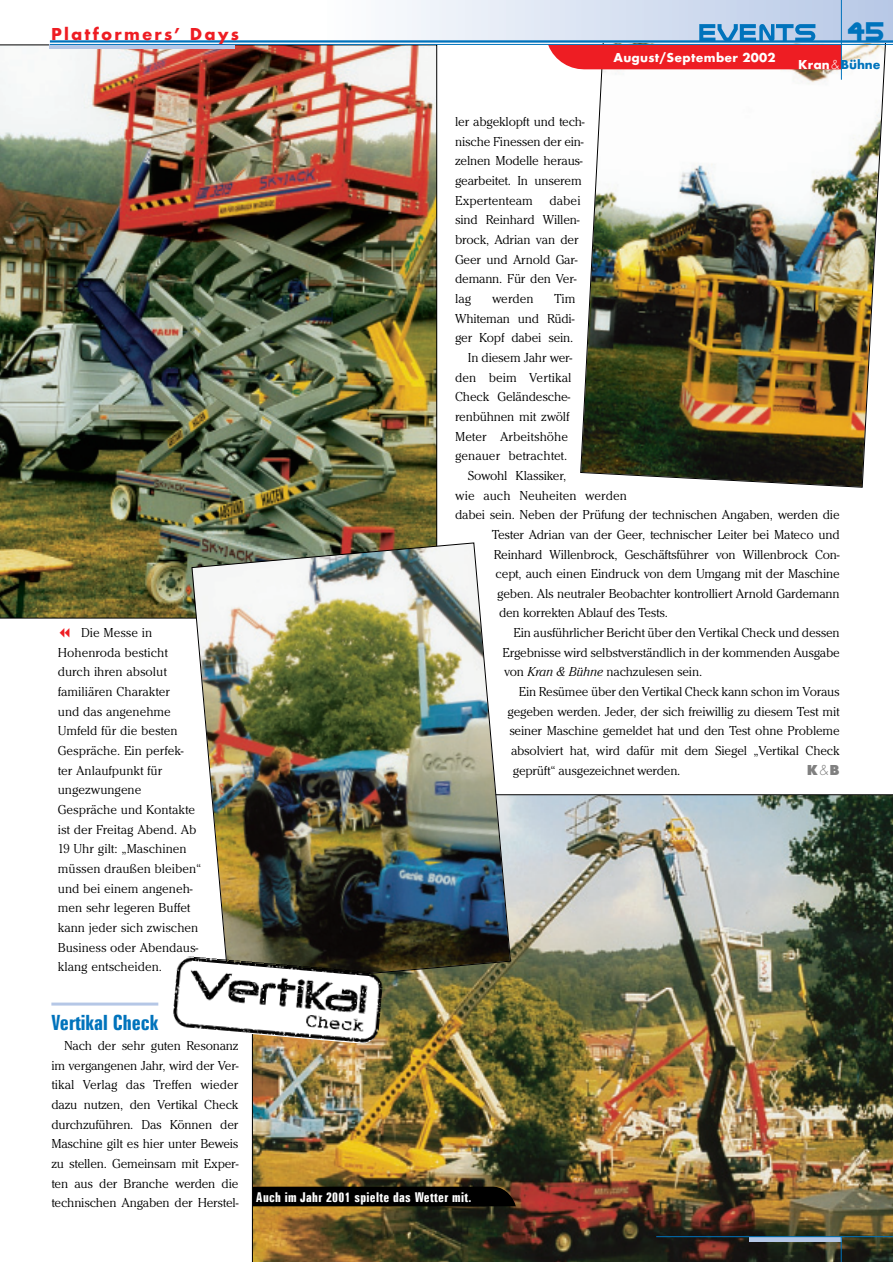
<style>
.page{position:relative;width:893px;height:1262px;background:#fff}
.page>*{position:absolute;margin:0;border:0;box-sizing:border-box;transform-origin:0 0}
.t1{font:500 28.95px "Steel Wolf";color:#0073bc}
.t2{font:700 extra-condensed 21px "Zurich BT";color:#0073bc}
.t3{font:800 18px "Function";letter-spacing:.12em;color:#ee1d23}
.t4{font:800 15px "Function";color:#808080}
.t5{font:300 13.5px/19.6px "Cheltenham";letter-spacing:-.015em;color:#000}
.t6{font:300 13.5px "Cheltenham";letter-spacing:.005em;color:#000}
.t7{font:700 extra-condensed 13.5px "Zurich BT";letter-spacing:.02em;color:#fff}
.t8{font:800 13.5px "Function";letter-spacing:.02em;color:#fff}
.t9{font:800 13.5px "Function";color:#0073bc}
.s1{color:#fff}
.s2{font-weight:300;color:#fff}
.s3{font-style:italic}
.s4{font-weight:300}
</style>
<div class="page">
<hr style="left:51px;top:1002px;width:107px;height:3px;background:#b5c7e6">
<img style="left:580px;top:43px;width:306px;height:445px">
<img style="left:252px;top:794px;width:640px;height:467px">
<img style="left:0;top:45px;width:437px;height:573px">
<div style="left:345px;top:0;width:5px;height:43px;background:#fbfcfe"></div>
<hr style="left:350px;top:0;width:2px;height:43px;background:#fbfcfd">
<div style="left:352px;top:0;width:9px;height:43px;background:#fafbfd"></div>
<div style="left:361px;top:0;width:5px;height:43px;background:#f9fbfd"></div>
<div style="left:366px;top:0;width:5px;height:43px;background:#f9fafc"></div>
<div style="left:371px;top:0;width:50px;height:43px;background:#f4f7fb"></div>
<div style="left:421px;top:0;width:5px;height:43px;background:#f0f5fa"></div>
<hr style="left:426px;top:0;width:4px;height:43px;background:#f0f4fa">
<div style="left:430px;top:0;width:10px;height:43px;background:#eff3fa"></div>
<hr style="left:440px;top:0;width:2px;height:43px;background:#eef3f9">
<hr style="left:442px;top:0;width:4px;height:43px;background:#eef2f9">
<div style="left:446px;top:0;width:10px;height:43px;background:#edf2f9"></div>
<hr style="left:456px;top:0;width:2px;height:43px;background:#ecf2f9">
<div style="left:458px;top:0;width:7px;height:43px;background:#ecf1f9"></div>
<div style="left:465px;top:0;width:7px;height:43px;background:#ebf0f8"></div>
<div style="left:472px;top:0;width:9px;height:43px;background:#eaeff8"></div>
<div style="left:481px;top:0;width:7px;height:43px;background:#e9eff8"></div>
<hr style="left:488px;top:0;width:2px;height:43px;background:#e9eef7">
<div style="left:490px;top:0;width:9px;height:43px;background:#e8edf7"></div>
<div style="left:499px;top:0;width:5px;height:43px;background:#e7edf7"></div>
<hr style="left:504px;top:0;width:2px;height:43px;background:#e7ecf7">
<div style="left:506px;top:0;width:9px;height:43px;background:#e5ecf6"></div>
<div style="left:515px;top:0;width:5px;height:43px;background:#e4ebf6"></div>
<div style="left:520px;top:0;width:5px;height:43px;background:#e4ebf6"></div>
<div style="left:525px;top:0;width:6px;height:43px;background:#e3eaf6"></div>
<hr style="left:531px;top:0;width:3px;height:43px;background:#e2eaf6">
<div style="left:534px;top:0;width:41px;height:43px;background:#e1e8f5"></div>
<div style="left:575px;top:0;width:25px;height:43px;background:#dbe4f3"></div>
<div style="left:600px;top:0;width:10px;height:43px;background:#d9e3f2"></div>
<hr style="left:610px;top:0;width:2px;height:43px;background:#d8e2f2">
<div style="left:612px;top:0;width:7px;height:43px;background:#d8e1f2"></div>
<div style="left:619px;top:0;width:7px;height:43px;background:#d7e1f2"></div>
<div style="left:626px;top:0;width:9px;height:43px;background:#d6e0f1"></div>
<div style="left:635px;top:0;width:7px;height:43px;background:#d5e0f1"></div>
<hr style="left:642px;top:0;width:2px;height:43px;background:#d5dff1">
<div style="left:644px;top:0;width:9px;height:43px;background:#d4def0"></div>
<div style="left:653px;top:0;width:5px;height:43px;background:#d3def0"></div>
<hr style="left:658px;top:0;width:2px;height:43px;background:#d3ddf0">
<div style="left:660px;top:0;width:9px;height:43px;background:#d2ddf0"></div>
<hr style="left:669px;top:0;width:3px;height:43px;background:#d1ddf0">
<div style="left:672px;top:0;width:7px;height:43px;background:#d1dcef"></div>
<div style="left:679px;top:0;width:6px;height:43px;background:#d0dbef"></div>
<hr style="left:685px;top:0;width:3px;height:43px;background:#cfdbef">
<div style="left:688px;top:0;width:41px;height:43px;background:#cdd9ee"></div>
<div style="left:729px;top:0;width:25px;height:43px;background:#c8d5ed"></div>
<div style="left:754px;top:0;width:10px;height:43px;background:#c6d4ec"></div>
<hr style="left:764px;top:0;width:2px;height:43px;background:#c5d4ec">
<div style="left:766px;top:0;width:7px;height:43px;background:#c5d3eb"></div>
<div style="left:773px;top:0;width:7px;height:43px;background:#c4d3eb"></div>
<div style="left:780px;top:0;width:9px;height:43px;background:#c3d1eb"></div>
<div style="left:789px;top:0;width:7px;height:43px;background:#c2d1ea"></div>
<hr style="left:796px;top:0;width:2px;height:43px;background:#c2d0ea">
<div style="left:798px;top:0;width:7px;height:43px;background:#c1d0ea"></div>
<div style="left:805px;top:0;width:7px;height:43px;background:#c0d0ea"></div>
<hr style="left:812px;top:0;width:2px;height:43px;background:#c1cfe9">
<div style="left:814px;top:0;width:9px;height:43px;background:#c0cfe9"></div>
<hr style="left:823px;top:0;width:3px;height:43px;background:#bfcee9">
<div style="left:826px;top:0;width:7px;height:43px;background:#bfcee9"></div>
<div style="left:833px;top:0;width:6px;height:43px;background:#becde8"></div>
<hr style="left:839px;top:0;width:3px;height:43px;background:#bdcde8">
<div style="left:842px;top:0;width:7px;height:43px;background:#bdcce8"></div>
<div style="left:849px;top:0;width:9px;height:43px;background:#bccce8"></div>
<div style="left:858px;top:0;width:7px;height:43px;background:#bbcbe7"></div>
<div style="left:865px;top:0;width:7px;height:43px;background:#bacae7"></div>
<hr style="left:872px;top:0;width:2px;height:43px;background:#bacae7">
<div style="left:874px;top:0;width:9px;height:43px;background:#b9c9e7"></div>
<div style="left:883px;top:0;width:5px;height:43px;background:#b8c9e7"></div>
<hr style="left:888px;top:0;width:4px;height:43px;background:#b8c8e6">
<hr style="left:892px;top:0;width:1px;height:43px;background:#b7c8e6">
<hr style="left:50px;top:45px;width:185px;height:4px;background:#b5c7e6">
<hr style="left:50px;top:40px;width:842px;height:3px;background:#0073bc">
<hr style="left:50px;top:44px;width:842px;height:1px;background:#0073bc">
<hr style="left:841px;top:0;width:1px;height:80px;background:#0073bc">
<svg style="left:749px;top:1237px;width:91px;height:4px"></svg>
<hr style="left:656px;top:1236px;width:236px;height:1px;background:#0073bc">
<svg style="left:840px;top:1236px;width:1px;height:25px"></svg>
<svg style="left:548px;top:24px;width:293px;height:45px"></svg>
<img style="left:191px;top:542px;width:320px;height:444px">
<img style="left:173px;top:956px;width:212px;height:89px">
<svg style="left:252px;top:1186px;width:264px;height:20px;background:#060402"></svg>
<h3 class="t3" style="left:51px;top:27px;width:189px">Platformers’ Days</h3>
<h1 class="t1" style="left:848px;top:14px;width:38px">45</h1>
<p class="t8" style="left:613px;top:53px;width:163px">August/September 2002</p>
<p class="t9" style="left:798px;top:60px;width:84px"><span class="s1">Kran</span><span class="s2">&amp;</span>Bühne</p>
<p class="t5" style="left:58px;top:624px;width:145px;text-indent:23px">Die Messe in<br>Hohenroda besticht durch ihren absolut familiären Charakter<br>und das angenehme<br>Umfeld für die besten<br>Gespräche. Ein perfek&shy;ter Anlaufpunkt für ungezwungene<br>Gespräche und Kontakte ist der Freitag Abend. Ab<br>19 Uhr gilt: „Maschinen müssen draußen bleiben“ und bei einem angeneh&shy;men sehr legeren Buffet kann jeder sich zwischen<br>Business oder Abendaus&shy;klang entscheiden.</p>
<h2 class="t2" style="left:51px;top:1015px;width:108px">Vertikal Check</h2>
<p class="t5" style="left:51px;top:1036px;width:188px;text-align:justify;text-indent:13px">Nach der sehr guten Resonanz im vergangenen Jahr, wird der Ver&shy;tikal Verlag das Treffen wieder dazu nutzen, den Vertikal Check durchzuführen. Das Können der Maschine gilt es hier unter Beweis zu stellen. Gemeinsam mit Exper&shy;ten aus der Branche werden die technischen Angaben der Herstel-</p>
<p class="t5" style="left:455px;top:113px;width:131px">ler abgeklopft und tech&shy;nische Finessen der ein&shy;zelnen Modelle heraus&shy;gearbeitet. In unserem<br>Expertenteam dabei sind Reinhard Willen&shy;brock, Adrian van der<br>Geer und Arnold Gar&shy;demann. Für den Ver&shy;lag</p>
<p class="t5" style="left:492px;top:290px;width:43px">werden</p>
<p class="t5" style="left:554px;top:290px;width:23px">Tim</p>
<p class="t5" style="left:455px;top:309px;width:121px">Whiteman und Rüdi-</p>
<p class="t5" style="left:455px;top:329px;width:120px">ger Kopf dabei sein.</p>
<p class="t5" style="left:468px;top:349px;width:106px">In diesem Jahr wer-</p>
<p class="t6" style="left:455px;top:372px;width:118px">den beim Vertikal</p>
<p class="t5" style="left:455px;top:388px;width:117px">Check Geländesche-</p>
<p class="t5" style="left:455px;top:408px;width:116px">renbühnen mit zwölf</p>
<p class="t6" style="left:455px;top:431px;width:115px">Meter Arbeitshöhe</p>
<p class="t6" style="left:455px;top:450px;width:114px">genauer betrachtet.</p>
<p class="t5" style="left:468px;top:467px;width:100px">Sowohl Klassiker,</p>
<p class="t6" style="left:455px;top:490px;width:173px">wie auch Neuheiten werden</p>
<p class="t5" style="left:455px;top:506px;width:386px">dabei sein. Neben der Prüfung der technischen Angaben, werden die</p>
<p class="t5" style="left:492px;top:526px;width:349px">Tester Adrian van der Geer, technischer Leiter bei Mateco und</p>
<p class="t5" style="left:494px;top:545px;width:347px">Reinhard Willenbrock, Geschäftsführer von Willenbrock Con-</p>
<p class="t5" style="left:495px;top:565px;width:345px">cept, auch einen Eindruck von dem Umgang mit der Maschine</p>
<p class="t5" style="left:497px;top:585px;width:344px">geben. Als neutraler Beobachter kontrolliert Arnold Gardemann</p>
<p class="t5" style="left:499px;top:604px;width:170px">den korrekten Ablauf des Tests.</p>
<p class="t5" style="left:513px;top:624px;width:327px">Ein ausführlicher Bericht über den Vertikal Check und dessen</p>
<p class="t5" style="left:502px;top:643px;width:339px">Ergebnisse wird selbstverständlich in der kommenden Ausgabe</p>
<p class="t5" style="left:504px;top:663px;width:199px">von <span class="s3">Kran &amp; Bühne</span> nachzulesen sein.</p>
<p class="t5" style="left:518px;top:683px;width:322px">Ein Resümee über den Vertikal Check kann schon im Voraus</p>
<p class="t5" style="left:507px;top:702px;width:333px">gegeben werden. Jeder, der sich freiwillig zu diesem Test mit</p>
<p class="t5" style="left:509px;top:722px;width:332px">seiner Maschine gemeldet hat und den Test ohne Probleme</p>
<p class="t5" style="left:511px;top:742px;width:330px">absolviert hat, wird dafür mit dem Siegel „Vertikal Check</p>
<p class="t5" style="left:513px;top:761px;width:169px">geprüft“ ausgezeichnet werden.</p>
<p class="t4" style="left:806px;top:760px;width:34px">K<span class="s4">&amp;</span>B</p>
<p class="t7" style="left:256px;top:1192px;width:216px">Auch im Jahr 2001 spielte das Wetter mit.</p>
</div>
